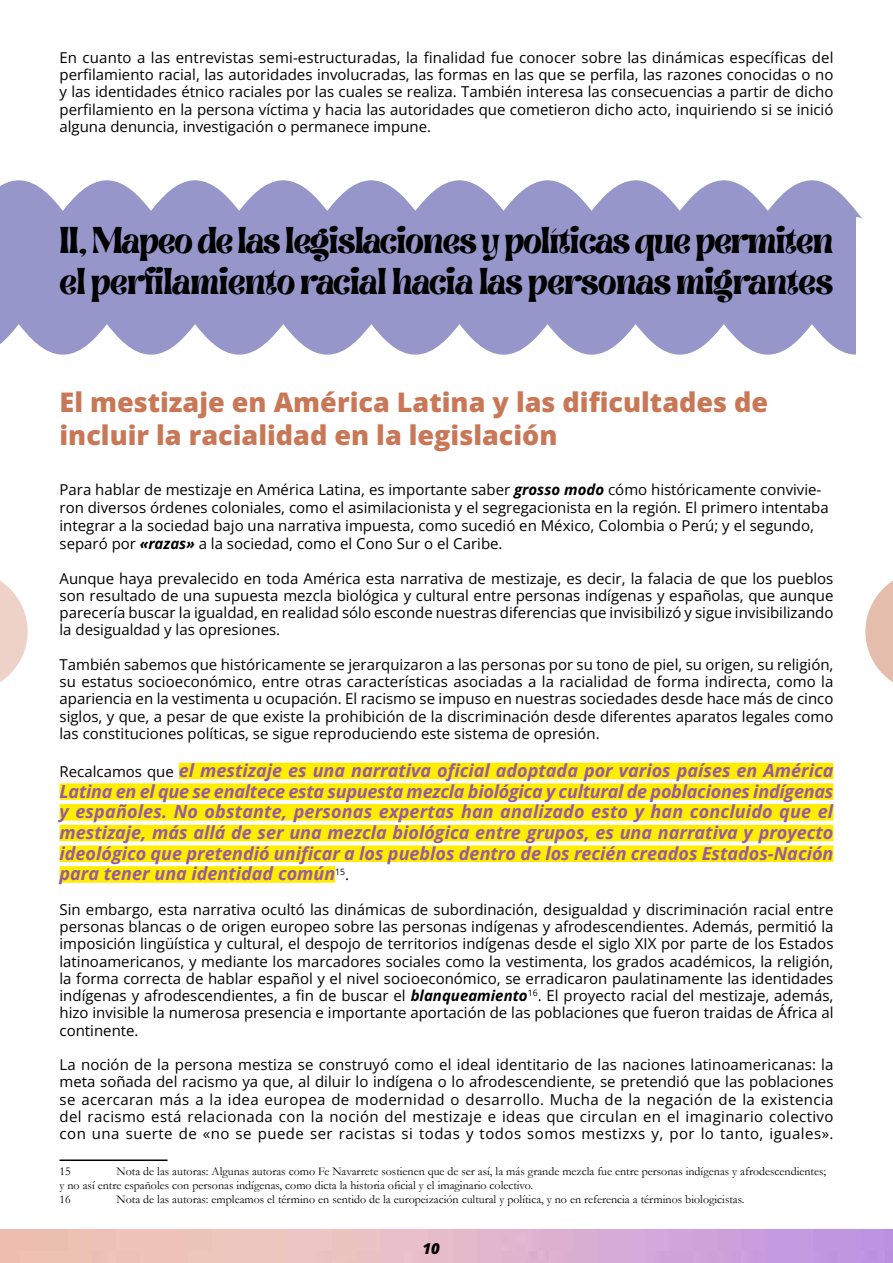
<style>
.page{position:relative;width:893px;height:1263px;background:#fff}
.page>*{position:absolute;margin:0;border:0;box-sizing:border-box;transform-origin:0 0}
.t1{font:30px/40.5px "Brasika Display";letter-spacing:-.025em;color:#000}
.t2{font:800 27px/32.4px "Open Sans";color:#c97857}
.t3{font:italic 700 18px/20.7px "Open Sans";color:#975aa0;text-align:justify}
.t4{font:15px/17.2px "Open Sans";color:#000;text-align:justify}
.t5{font:italic 800 15px "Open Sans";color:#000}
.t6{font:12px/14.4px "Garamond";color:#000}
.s1{font-weight:700;font-style:italic}
.s2{font-weight:400;font-style:normal;font-size:15px;color:#000}
</style>
<div class="page">
<svg style="left:0;top:581px;width:28px;height:101px"></svg>
<svg style="left:865px;top:581px;width:28px;height:101px"></svg>
<svg style="left:0;top:180px;width:863px;height:175px;background:#a3a3d0"></svg>
<div style="left:179px;top:763px;width:654px;height:16px;background:#ffed00"></div>
<div style="left:60px;top:783px;width:773px;height:17px;background:#ffed00"></div>
<div style="left:60px;top:804px;width:773px;height:16px;background:#ffed00"></div>
<div style="left:60px;top:825px;width:773px;height:16px;background:#ffed00"></div>
<div style="left:60px;top:845px;width:773px;height:17px;background:#ffed00"></div>
<div style="left:60px;top:866px;width:275px;height:17px;background:#ffed00"></div>
<hr style="left:60px;top:1159px;width:108px;height:2px;background:#000">
<p class="t4" style="left:60px;top:48px;width:775px">En cuanto a las entrevistas semi-estructuradas, la finalidad fue conocer sobre las dinámicas específicas del perfilamiento racial, las autoridades involucradas, las formas en las que se perfila, las razones conocidas o no y las identidades étnico raciales por las cuales se realiza. También interesa las consecuencias a partir de dicho perfilamiento en la persona víctima y hacia las autoridades que cometieron dicho acto, inquiriendo si se inició alguna denuncia, investigación o permanece impune.</p>
<h1 class="t1" style="left:60px;top:222px;width:775px">II, Mapeo de las legislaciones y políticas que permiten el perfilamiento racial hacia las personas migrantes</h1>
<h2 class="t2" style="left:60px;top:386px;width:710px">El mestizaje en América Latina y las dificultades de incluir la racialidad en la legislación</h2>
<p class="t4" style="left:60px;top:480px;width:771px;line-height:18px;text-align:left">Para hablar de mestizaje en América Latina, es importante saber <span class="s1">grosso modo</span> cómo históricamente convivie&shy;ron diversos órdenes coloniales, como el asimilacionista y el segregacionista en la región. El primero intentaba integrar a la sociedad bajo una narrativa impuesta, como sucedió en México, Colombia o Perú; y el segundo, separó por <span class="s1">«razas»</span> a la sociedad, como el Cono Sur o el Caribe.</p>
<p class="t4" style="left:60px;top:569px;width:775px">Aunque haya prevalecido en toda América esta narrativa de mestizaje, es decir, la falacia de que los pueblos son resultado de una supuesta mezcla biológica y cultural entre personas indígenas y españolas, que aunque parecería buscar la igualdad, en realidad sólo esconde nuestras diferencias que invisibilizó y sigue invisibilizando la desigualdad y las opresiones.</p>
<p class="t4" style="left:60px;top:655px;width:775px">También sabemos que históricamente se jerarquizaron a las personas por su tono de piel, su origen, su religión, su estatus socioeconómico, entre otras características asociadas a la racialidad de forma indirecta, como la apariencia en la vestimenta u ocupación. El racismo se impuso en nuestras sociedades desde hace más de cinco siglos, y que, a pesar de que existe la prohibición de la discriminación desde diferentes aparatos legales como las constituciones políticas, se sigue reproduciendo este sistema de opresión.</p>
<p class="t3" style="left:60px;top:759px;width:775px"><span class="s2">Recalcamos que</span> el mestizaje es una narrativa oficial adoptada por varios países en América Latina en el que se enaltece esta supuesta mezcla biológica y cultural de poblaciones indígenas y españoles. No obstante, personas expertas han analizado esto y han concluido que el mestizaje, más allá de ser una mezcla biológica entre grupos, es una narrativa y proyecto ideológico que pretendió unificar a los pueblos dentro de los recién creados Estados-Nación para tener una identidad común<sup>15</sup><span class="s2">.</span></p>
<p class="t4" style="left:60px;top:900px;width:775px">Sin embargo, esta narrativa ocultó las dinámicas de subordinación, desigualdad y discriminación racial entre personas blancas o de origen europeo sobre las personas indígenas y afrodescendientes. Además, permitió la imposición lingüística y cultural, el despojo de territorios indígenas desde el siglo XIX por parte de los Estados latinoamericanos, y mediante los marcadores sociales como la vestimenta, los grados académicos, la religión, la forma correcta de hablar español y el nivel socioeconómico, se erradicaron paulatinamente las identidades indígenas y afrodescendientes, a fin de buscar el <span class="s1">blanqueamiento</span><sup>16</sup>. El proyecto racial del mestizaje, además, hizo invisible la numerosa presencia e importante aportación de las poblaciones que fueron traidas de África al continente.</p>
<p class="t4" style="left:60px;top:1056px;width:775px">La noción de la persona mestiza se construyó como el ideal identitario de las naciones latinoamericanas: la meta soñada del racismo ya que, al diluir lo indígena o lo afrodescendiente, se pretendió que las poblaciones se acercaran más a la idea europea de modernidad o desarrollo. Mucha de la negación de la existencia del racismo está relacionada con la noción del mestizaje e ideas que circulan en el imaginario colectivo con una suerte de «no se puede ser racistas si todas y todos somos mestizxs y, por lo tanto, iguales».</p>
<p class="t6" style="left:60px;top:1163px;width:13px">15</p>
<p class="t6" style="left:60px;top:1163px;width:768px;text-indent:57px">Nota de las autoras: Algunas autoras como Fe Navarrete sostienen que de ser así, la más grande mezcla fue entre personas indígenas y afrodescendientes; y no así entre españoles con personas indígenas, como dicta la historia oficial y el imaginario colectivo.<br>16</p>
<p class="t6" style="left:117px;top:1192px;width:629px">Nota de las autoras: empleamos el término en sentido de la europeización cultural y política, y no en referencia a términos biologicistas.</p>
<p class="t5" style="left:422px;top:1238px;width:19px">10</p>
</div>
